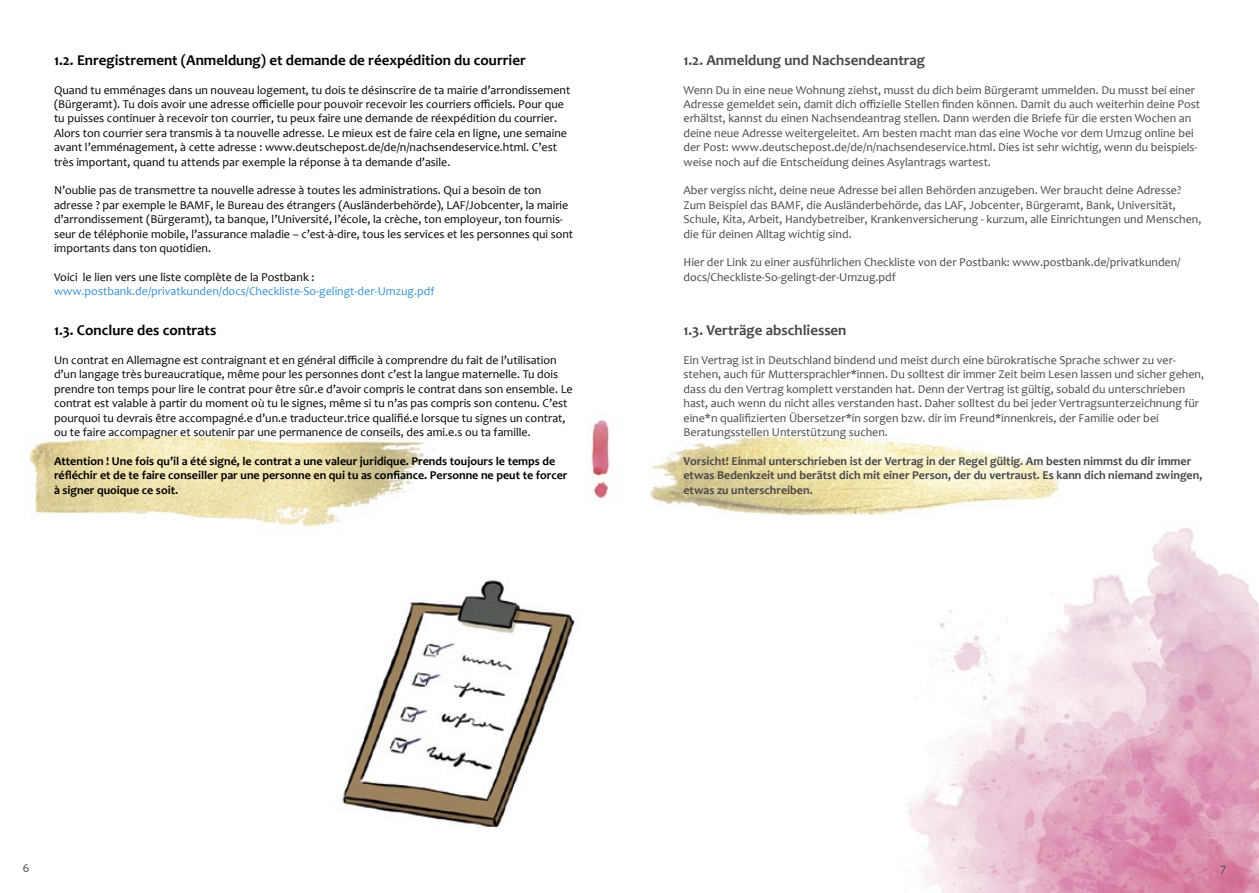
<style>
.page{position:relative;width:1259px;height:893px;background:#fff}
.page>*{position:absolute;margin:0;border:0;box-sizing:border-box;transform-origin:0 0}
.t1{font:700 15px "Candara";color:#000}
.t2{font:700 15px "Candara";color:#484848}
.t3{font:12px/14.4px "Candara";color:#000}
.t4{font:12px/14.4px "Candara";color:#484848}
.t5{font:700 12px/14.4px "Candara";color:#000}
.t6{font:700 12px/14.4px "Candara";color:#484848}
.t7{font:12px "Candara";color:#398fd1}
</style>
<div class="page">
<img style="left:907px;top:528px;width:352px;height:365px">
<img style="left:29px;top:435px;width:405px;height:92px">
<img style="left:650px;top:435px;width:410px;height:81px">
<img style="left:591px;top:419px;width:19px;height:80px">
<img style="left:342px;top:577px;width:234px;height:251px">
<p class="t1" style="left:54px;top:51px;width:473px">1.2. Enregistrement (Anmeldung) et demande de réexpédition du courrier</p>
<p class="t3" style="left:54px;top:83px;width:518px">Quand tu emménages dans un nouveau logement, tu dois te désinscrire de ta mairie d’arrondissement (Bürgeramt). Tu dois avoir une adresse officielle pour pouvoir recevoir les courriers officiels. Pour que tu puisses continuer à recevoir ton courrier, tu peux faire une demande de réexpédition du courrier.<br>Alors ton courrier sera transmis à ta nouvelle adresse. Le mieux est de faire cela en ligne, une semaine avant l’emménagement, à cette adresse : www.deutschepost.de/de/n/nachsendeservice.html. C’est très important, quand tu attends par exemple la réponse à ta demande d’asile.</p>
<p class="t3" style="left:54px;top:183px;width:521px">N’oublie pas de transmettre ta nouvelle adresse à toutes les administrations. Qui a besoin de ton adresse ? par exemple le BAMF, le Bureau des étrangers (Ausländerbehörde), LAF/Jobcenter, la mairie d’arrondissement (Bürgeramt), ta banque, l’Université, l’école, la crèche, ton employeur, ton fournis&shy;seur de téléphonie mobile, l’assurance maladie – c’est-à-dire, tous les services et les personnes qui sont importants dans ton quotidien.</p>
<p class="t3" style="left:54px;top:270px;width:262px">Voici le lien vers une liste complète de la Postbank :</p>
<p class="t7" style="left:54px;top:284px;width:382px">www.postbank.de/privatkunden/docs/Checkliste-So-gelingt-der-Umzug.pdf</p>
<p class="t1" style="left:54px;top:321px;width:164px">1.3. Conclure des contrats</p>
<p class="t3" style="left:54px;top:353px;width:520px">Un contrat en Allemagne est contraignant et en général difficile à comprendre du fait de l’utilisation d’un langage très bureaucratique, même pour les personnes dont c’est la langue maternelle. Tu dois prendre ton temps pour lire le contrat pour être sûr.e d’avoir compris le contrat dans son ensemble. Le contrat est valable à partir du moment où tu le signes, même si tu n’as pas compris son contenu. C’est pourquoi tu devrais être accompagné.e d’un.e traducteur.trice qualifié.e lorsque tu signes un contrat, ou te faire accompagner et soutenir par une permanence de conseils, des ami.e.s ou ta famille.</p>
<p class="t5" style="left:54px;top:454px;width:515px">Attention ! Une fois qu’il a été signé, le contrat a une valeur juridique. Prends toujours le temps de réfléchir et de te faire conseiller par une personne en qui tu as confiance. Personne ne peut te forcer à signer quoique ce soit.</p>
<p class="t2" style="left:683px;top:51px;width:243px">1.2. Anmeldung und Nachsendeantrag</p>
<p class="t4" style="left:683px;top:83px;width:518px">Wenn Du in eine neue Wohnung ziehst, musst du dich beim Bürgeramt ummelden. Du musst bei einer Adresse gemeldet sein, damit dich offizielle Stellen finden können. Damit du auch weiterhin deine Post erhältst, kannst du einen Nachsendeantrag stellen. Dann werden die Briefe für die ersten Wochen an deine neue Adresse weitergeleitet. Am besten macht man das eine Woche vor dem Umzug online bei der Post: www.deutschepost.de/de/n/nachsendeservice.html. Dies ist sehr wichtig, wenn du beispiels&shy;weise noch auf die Entscheidung deines Asylantrags wartest.</p>
<p class="t4" style="left:683px;top:183px;width:519px">Aber vergiss nicht, deine neue Adresse bei allen Behörden anzugeben. Wer braucht deine Adresse?<br>Zum Beispiel das BAMF, die Ausländerbehörde, das LAF, Jobcenter, Bürgeramt, Bank, Universität, Schule, Kita, Arbeit, Handybetreiber, Krankenversicherung - kurzum, alle Einrichtungen und Menschen, die für deinen Alltag wichtig sind.</p>
<p class="t4" style="left:683px;top:255px;width:498px">Hier der Link zu einer ausführlichen Checkliste von der Postbank: www.postbank.de/privatkunden/ docs/Checkliste-So-gelingt-der-Umzug.pdf</p>
<p class="t2" style="left:683px;top:321px;width:164px">1.3. Verträge abschliessen</p>
<p class="t4" style="left:683px;top:353px;width:522px">Ein Vertrag ist in Deutschland bindend und meist durch eine bürokratische Sprache schwer zu ver&shy;stehen, auch für Muttersprachler*innen. Du solltest dir immer Zeit beim Lesen lassen und sicher gehen, dass du den Vertrag komplett verstanden hat. Denn der Vertrag ist gültig, sobald du unterschrieben hast, auch wenn du nicht alles verstanden hast. Daher solltest du bei jeder Vertragsunterzeichnung für eine*n qualifizierten Übersetzer*in sorgen bzw. dir im Freund*innenkreis, der Familie oder bei Beratungsstellen Unterstützung suchen.</p>
<p class="t6" style="left:683px;top:454px;width:520px">Vorsicht! Einmal unterschrieben ist der Vertrag in der Regel gültig. Am besten nimmst du dir immer etwas Bedenkzeit und berätst dich mit einer Person, der du vertraust. Es kann dich niemand zwingen, etwas zu unterschreiben.</p>
<p class="t4" style="left:23px;top:861px;width:8px">6</p>
<p class="t4" style="left:1220px;top:861px;width:7px">7</p>
</div>
